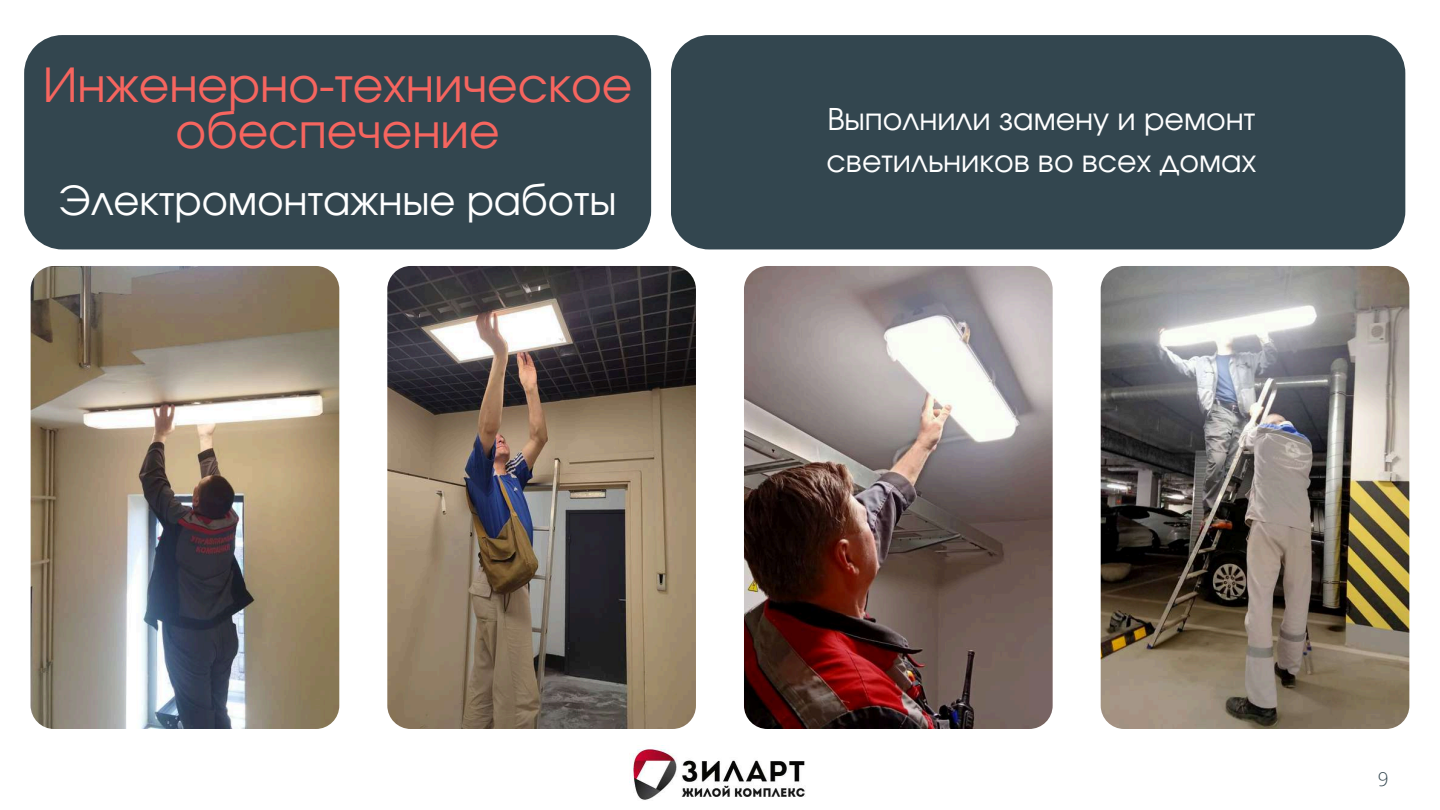
<style>
.page{position:relative;width:1440px;height:810px;background:#fff}
.page>*{position:absolute;margin:0;border:0;box-sizing:border-box;transform-origin:0 0}
.t1{font:47px/46.5px "Evolventa";color:#f6655f;text-align:center}
.t2{font:40px "Evolventa";color:#fff}
.t3{font:30px/42px "Evolventa";color:#fff}
.t4{font:300 19px "Open Sans";color:#33464f}
</style>
<div class="page">
<div style="left:671px;top:35px;width:734px;height:214px;background:#33464f"></div>
<div style="left:24px;top:35px;width:627px;height:214px;background:#33464f"></div>
<img style="left:632px;top:747px;width:173px;height:53px">
<img style="left:387px;top:266px;width:309px;height:463px;border-radius:23px">
<img style="left:31px;top:266px;width:308px;height:463px;border-radius:23px">
<img style="left:744px;top:266px;width:309px;height:463px;border-radius:23px">
<img style="left:1101px;top:266px;width:308px;height:463px;border-radius:23px">
<h1 class="t1" style="left:43px;top:65px;width:591px">Инженерно-техническое обеспечение</h1>
<h2 class="t2" style="left:59px;top:183px;width:560px">Электромонтажные работы</h2>
<p class="t3" style="left:827px;top:100px;width:431px">Выполнили замену и ремонт светильников во всех домах</p>
<p class="t4" style="left:1378px;top:765px;width:12px">9</p>
</div>
